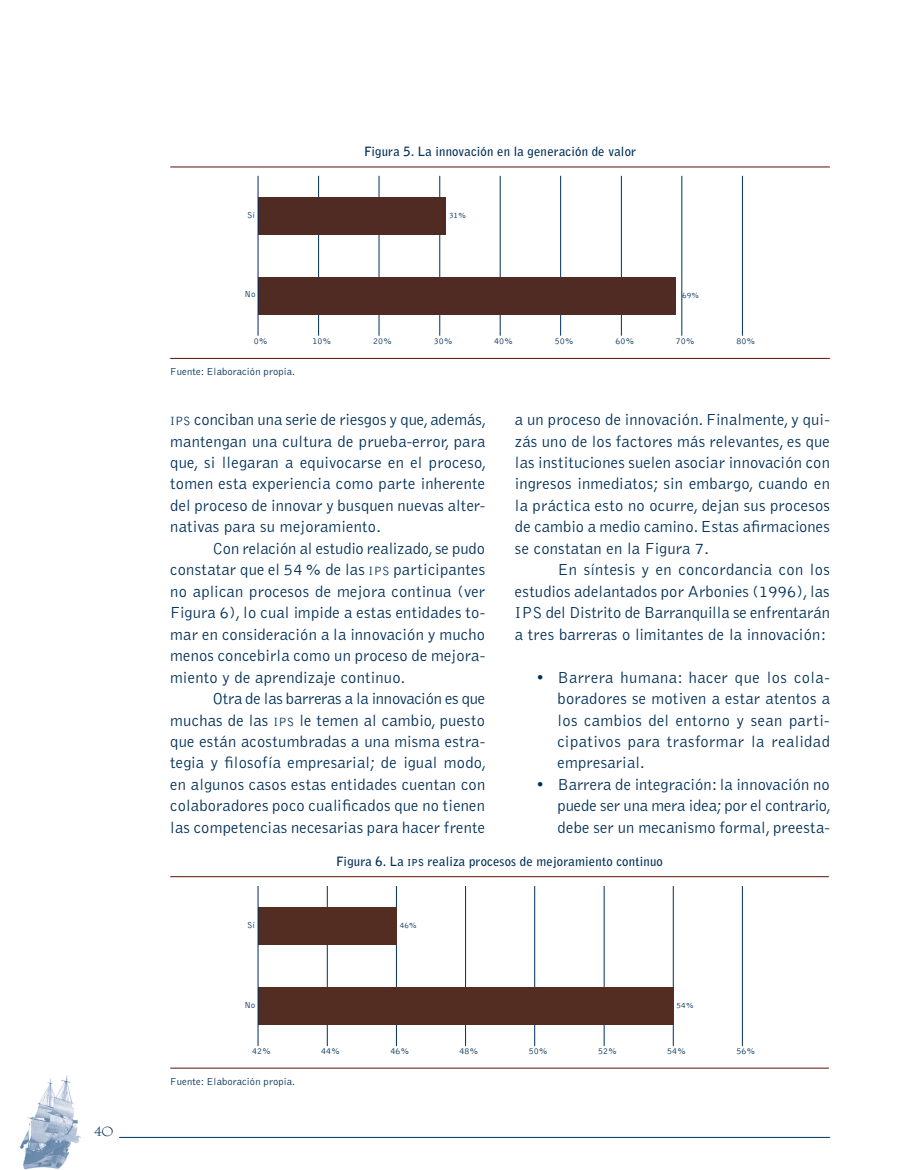
<style>
.page{position:relative;width:915px;height:1170px;background:#fff}
.page>*{position:absolute;margin:0;border:0;box-sizing:border-box;transform-origin:0 0}
.t1{font:300 16.5px/21.5px "Bell Gothic";letter-spacing:.01em;color:#002f58;text-align:justify}
.t2{font:15px "University Roman";color:#002f58;scale:1.3 1}
.t3{font:700 12.75px "Bell Gothic";letter-spacing:.015em;color:#002f58}
.t4{font:300 10.5px "Bell Gothic";letter-spacing:.015em;color:#002f58}
.t5{font:300 9px "Bell Gothic";color:#002f58}
.t6{font:300 8.25px "Bell Gothic";color:#002f58}
.s1{font-size:12.3px}
.s2{font-size:9.6px}
</style>
<div class="page">
<hr style="left:119px;top:1136px;width:710px;height:1px;background:#002f58">
<img style="left:20px;top:1075px;width:61px;height:94px">
<hr style="left:170px;top:167px;width:659px;height:1px;background:#5a1000">
<hr style="left:170px;top:358px;width:659px;height:1px;background:#5a1000">
<hr style="left:318px;top:176px;width:1px;height:159px;background:#002f58">
<hr style="left:378px;top:176px;width:1px;height:159px;background:#002f58">
<hr style="left:439px;top:176px;width:1px;height:159px;background:#002f58">
<hr style="left:500px;top:176px;width:1px;height:159px;background:#002f58">
<hr style="left:560px;top:176px;width:1px;height:159px;background:#002f58">
<hr style="left:621px;top:176px;width:1px;height:159px;background:#002f58">
<hr style="left:681px;top:176px;width:1px;height:159px;background:#002f58">
<hr style="left:741px;top:176px;width:1px;height:159px;background:#002f58">
<div style="left:258px;top:277px;width:417px;height:37px;background:#502b23"></div>
<div style="left:258px;top:197px;width:187px;height:37px;background:#502b23"></div>
<hr style="left:258px;top:176px;width:1px;height:159px;background:#002f58">
<hr style="left:170px;top:876px;width:658px;height:1px;background:#5a1000">
<hr style="left:170px;top:1067px;width:658px;height:1px;background:#5a1000">
<hr style="left:327px;top:886px;width:1px;height:159px;background:#002f58">
<hr style="left:396px;top:886px;width:1px;height:159px;background:#002f58">
<hr style="left:465px;top:886px;width:1px;height:159px;background:#002f58">
<hr style="left:534px;top:886px;width:1px;height:159px;background:#002f58">
<hr style="left:603px;top:886px;width:1px;height:159px;background:#002f58">
<hr style="left:672px;top:886px;width:1px;height:159px;background:#002f58">
<hr style="left:741px;top:886px;width:1px;height:159px;background:#002f58">
<div style="left:258px;top:987px;width:415px;height:37px;background:#532c22"></div>
<div style="left:258px;top:907px;width:138px;height:37px;background:#532c22"></div>
<hr style="left:258px;top:886px;width:1px;height:159px;background:#002f58">
<p class="t2" style="left:94px;top:1122px;width:16px">40</p>
<p class="t5" style="left:247px;top:210px;width:10px">Sí</p>
<p class="t5" style="left:244px;top:289px;width:12px">No</p>
<p class="t3" style="left:364px;top:144px;width:273px">Figura 5. La innovación en la generación de valor</p>
<p class="t6" style="left:449px;top:210px;width:19px">31%</p>
<p class="t6" style="left:682px;top:290px;width:19px">69%</p>
<p class="t5" style="left:253px;top:336px;width:16px">0%</p>
<p class="t5" style="left:312px;top:336px;width:21px">10%</p>
<p class="t5" style="left:373px;top:336px;width:21px">20%</p>
<p class="t5" style="left:433px;top:336px;width:21px">30%</p>
<p class="t5" style="left:494px;top:336px;width:21px">40%</p>
<p class="t5" style="left:554px;top:336px;width:21px">50%</p>
<p class="t5" style="left:615px;top:336px;width:21px">60%</p>
<p class="t5" style="left:675px;top:336px;width:21px">70%</p>
<p class="t5" style="left:736px;top:336px;width:21px">80%</p>
<p class="t4" style="left:170px;top:366px;width:126px">Fuente: Elaboración propia.</p>
<p class="t1" style="left:170px;top:409px;width:317px"><span class="s1">IPS</span> conciban una serie de riesgos y que, además, mantengan una cultura de prueba-error, para que, si llegaran a equivocarse en el proceso, tomen esta experiencia como parte inherente del proceso de innovar y busquen nuevas alter&shy;nativas para su mejoramiento.</p>
<p class="t1" style="left:170px;top:538px;width:316px;text-indent:43px">Con relación al estudio realizado, se pudo constatar que el 54% de las <span class="s1">IPS</span> participantes no aplican procesos de mejora continua (ver Figura 6), lo cual impide a estas entidades to&shy;mar en consideración a la innovación y mucho menos concebirla como un proceso de mejora&shy;miento y de aprendizaje continuo.</p>
<p class="t1" style="left:170px;top:688px;width:317px;text-indent:43px">Otra de las barreras a la innovación es que muchas de las <span class="s1">IPS</span> le temen al cambio, puesto que están acostumbradas a una misma estra&shy;tegia y filosofía empresarial; de igual modo, en algunos casos estas entidades cuentan con colaboradores poco cualificados que no tienen las competencias necesarias para hacer frente</p>
<p class="t1" style="left:514px;top:409px;width:316px">a un proceso de innovación. Finalmente, y qui&shy;zás uno de los factores más relevantes, es que las instituciones suelen asociar innovación con ingresos inmediatos; sin embargo, cuando en la práctica esto no ocurre, dejan sus procesos de cambio a medio camino. Estas afirmaciones se constatan en la Figura 7.</p>
<p class="t1" style="left:514px;top:559px;width:316px;text-indent:43px">En síntesis y en concordancia con los estudios adelantados por Arbonies (1996), las IPS del Distrito de Barranquilla se enfrentarán a tres barreras o limitantes de la innovación:</p>
<p class="t1" style="left:557px;top:666px;width:274px;text-indent:-21px">• Barrera humana: hacer que los cola&shy;boradores se motiven a estar atentos a los cambios del entorno y sean parti&shy;cipativos para trasformar la realidad empresarial.</p>
<p class="t1" style="left:557px;top:774px;width:275px;text-indent:-21px">• Barrera de integración:la innovación no puede ser una mera idea; por el contrario, debe ser un mecanismo formal, preesta-</p>
<p class="t5" style="left:247px;top:919px;width:10px">Sí</p>
<p class="t5" style="left:244px;top:999px;width:12px">No</p>
<p class="t3" style="left:336px;top:853px;width:328px">Figura 6. La <span class="s2">ips</span> realiza procesos de mejoramiento continuo</p>
<p class="t6" style="left:399px;top:920px;width:19px">46%</p>
<p class="t6" style="left:676px;top:1000px;width:19px">54%</p>
<p class="t5" style="left:252px;top:1046px;width:21px">42%</p>
<p class="t5" style="left:321px;top:1046px;width:21px">44%</p>
<p class="t5" style="left:390px;top:1046px;width:21px">46%</p>
<p class="t5" style="left:459px;top:1046px;width:21px">48%</p>
<p class="t5" style="left:528px;top:1046px;width:21px">50%</p>
<p class="t5" style="left:597px;top:1046px;width:21px">52%</p>
<p class="t5" style="left:667px;top:1046px;width:21px">54%</p>
<p class="t5" style="left:736px;top:1046px;width:21px">56%</p>
<p class="t4" style="left:170px;top:1075px;width:126px">Fuente: Elaboración propia.</p>
</div>
